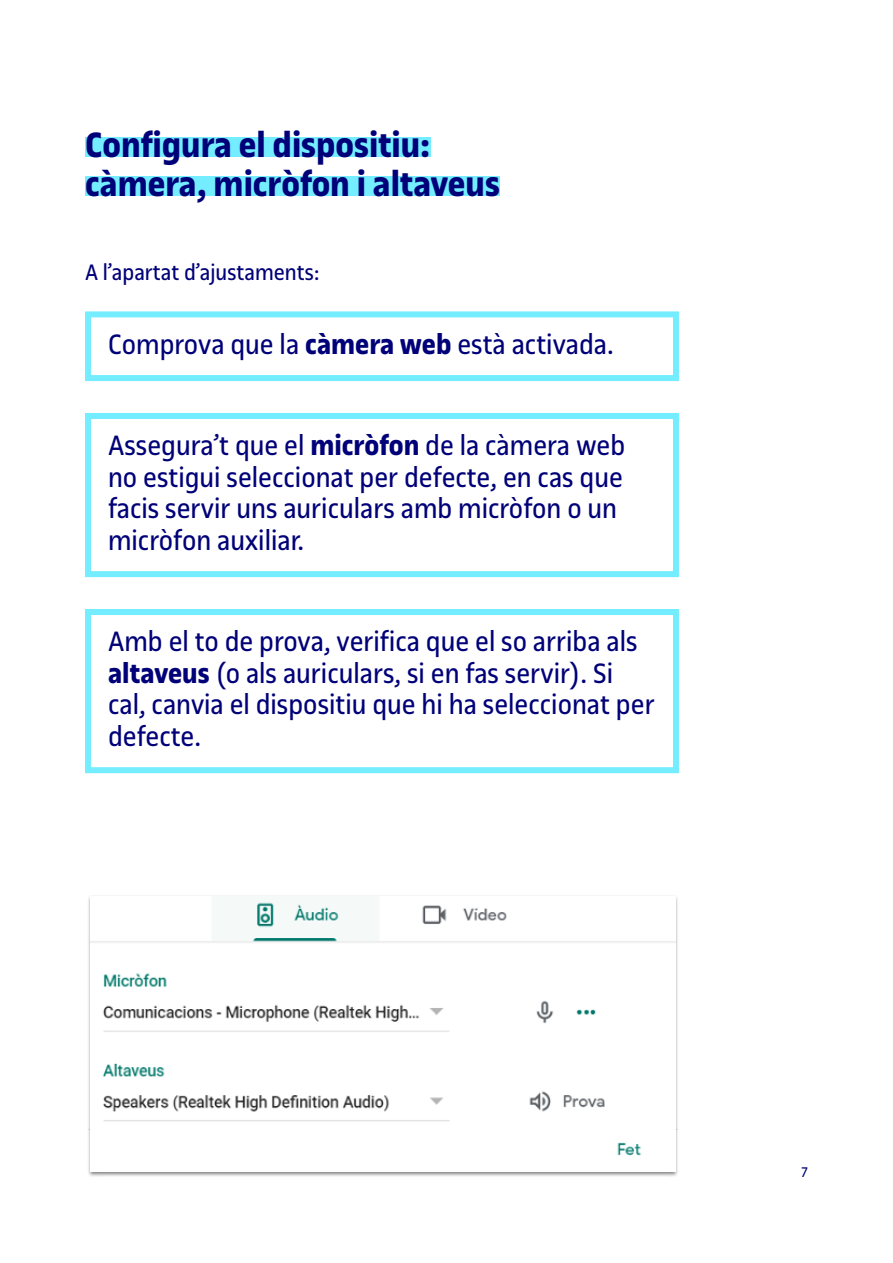
<style>
.page{position:relative;width:893px;height:1263px;background:#fff}
.page>*{position:absolute;margin:0;border:0;box-sizing:border-box;transform-origin:0 0}
.t1{font:700 37.5px/39px "UOC Sans";color:#000078}
.t2{font:30px/31.5px "UOC Sans";color:#000078}
.t3{font:24px "UOC Sans";color:#000078}
.t4{font:15px "UOC Sans";color:#000078}
.s1{font-weight:700}
</style>
<div class="page">
<img style="left:88px;top:897px;width:590px;height:280px">
<img style="left:90px;top:896px;width:585px;height:276px">
<div style="left:85px;top:311px;width:594px;height:70px;border:6px solid #73edff"></div>
<div style="left:85px;top:413px;width:594px;height:164px;border:6px solid #73edff"></div>
<div style="left:85px;top:609px;width:594px;height:164px;border:6px solid #73edff"></div>
<div style="left:85px;top:137px;width:345px;height:20px;background:#73edff"></div>
<div style="left:85px;top:176px;width:415px;height:20px;background:#73edff"></div>
<p class="t1" style="left:85px;top:125px;width:416px">Configura el dispositiu: càmera, micròfon i altaveus</p>
<p class="t3" style="left:85px;top:258px;width:236px">A l’apartat d’ajustaments:</p>
<p class="t2" style="left:108px;top:329px;width:507px">Comprova que la <span class="s1">càmera web</span> està activada.</p>
<p class="t2" style="left:108px;top:430px;width:519px">Assegura’t que el <span class="s1">micròfon</span> de la càmera web no estigui seleccionat per defecte, en cas que facis servir uns auriculars amb micròfon o un micròfon auxiliar.</p>
<p class="t2" style="left:108px;top:626px;width:548px">Amb el to de prova, verifica que el so arriba als <span class="s1">altaveus</span> (o als auriculars, si en fas servir). Si cal, canvia el dispositiu que hi ha seleccionat per defecte.</p>
<p class="t4" style="left:801px;top:1164px;width:8px">7</p>
</div>
